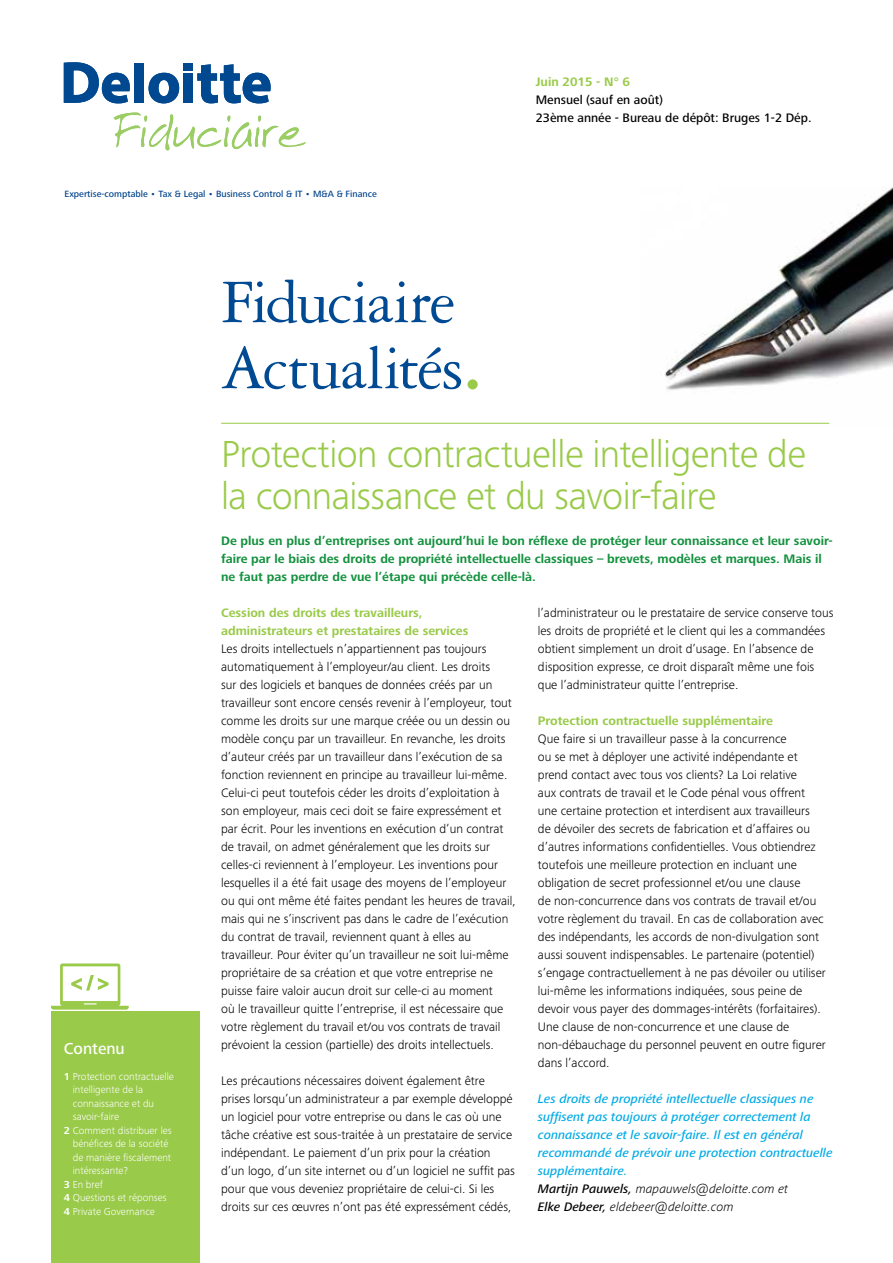
<style>
.page{position:relative;width:893px;height:1263px;background:#fff}
.page>*{position:absolute;margin:0;border:0;box-sizing:border-box;transform-origin:0 0}
.t1{font:66px/66px "Garamond 3 LT Std";letter-spacing:-.025em;color:#004a94}
.t2{font:300 39px/42px "Frutiger Next Pro";letter-spacing:-.02em;color:#99ca49}
.t3{font:500 16.5px "Frutiger Next Pro";color:#fff}
.t4{font:300 12.75px/18px "Frutiger Next Pro";color:#000}
.t5{font:italic 500 12.75px/18px "Frutiger Next Pro";color:#00aae7}
.t6{font:700 12.75px/18px "Frutiger Next Pro";color:#13913e}
.t7{font:700 12.75px/18px "Frutiger Next Pro";color:#99ca49}
.t8{font:500 12.75px/18px "Frutiger Next Pro";color:#000}
.t9{font:300 10.5px "Frutiger Next Pro";color:#fff}
.t10{font:500 9.45px "Frutiger Next Pro";color:#00438b}
.s1{font-size:103.5px;color:#99ca49}
.s2{font-weight:700}
.s3{color:#000}
.s4{font-weight:300;color:#000}
</style>
<div class="page">
<div style="left:51px;top:1011px;width:149px;height:252px;background:#99ca49"></div>
<svg style="left:51px;top:963px;width:78px;height:47px"></svg>
<img style="left:640px;top:187px;width:253px;height:237px">
<div style="left:134px;top:63px;width:10px;height:40px;background:#004990"></div>
<svg style="left:149px;top:73px;width:30px;height:30px"></svg>
<div style="left:183px;top:73px;width:10px;height:30px;background:#004990"></div>
<div style="left:183px;top:63px;width:10px;height:8px;background:#004990"></div>
<svg style="left:197px;top:64px;width:74px;height:39px"></svg>
<svg style="left:64px;top:62px;width:66px;height:41px"></svg>
<svg style="left:114px;top:113px;width:191px;height:37px"></svg>
<hr style="left:221px;top:423px;width:608px;height:1px;background:#99ca49">
<p class="t10" style="left:65px;top:189px;width:314px">Expertise-comptable • Tax &amp; Legal • Business Control &amp; IT • M&amp;A &amp; Finance</p>
<h1 class="t1" style="left:221px;top:269px;width:266px">Fiduciaire<br>Actualités<span class="s1">.</span></h1>
<p class="t7" style="left:536px;top:73px;width:96px">Juin 2015 - N° 6</p>
<p class="t8" style="left:536px;top:91px;width:277px">Mensuel (sauf en août)<br>23ème année - Bureau de dépôt: Bruges 1-2 Dép.</p>
<p class="t3" style="left:64px;top:1039px;width:63px">Contenu</p>
<p class="t9" style="left:64px;top:1070px;width:112px"><span class="s2">1</span> Protection contractuelle</p>
<p class="t9" style="left:73px;top:1084px;width:72px">intelligente de la</p>
<p class="t9" style="left:73px;top:1097px;width:83px">connaissance et du</p>
<p class="t9" style="left:73px;top:1111px;width:48px">savoir-faire</p>
<p class="t9" style="left:64px;top:1124px;width:110px"><span class="s2">2</span> Comment distribuer les</p>
<p class="t9" style="left:73px;top:1138px;width:97px">bénéfices de la société</p>
<p class="t9" style="left:73px;top:1151px;width:100px">de manière fiscalement</p>
<p class="t9" style="left:73px;top:1165px;width:57px">intéressante?</p>
<p class="t9" style="left:64px;top:1178px;width:41px"><span class="s2">3</span> En bref</p>
<p class="t9" style="left:64px;top:1192px;width:104px"><span class="s2">4</span> Questions et réponses</p>
<p class="t9" style="left:64px;top:1205px;width:93px"><span class="s2">4</span> Private Governance</p>
<h2 class="t2" style="left:221px;top:433px;width:586px">Protection contractuelle intelligente de la connaissance et du savoir-faire</h2>
<p class="t6" style="left:221px;top:532px;width:613px">De plus en plus d’entreprises ont aujourd’hui le bon réflexe de protéger leur connaissance et leur savoir&shy;faire par le biais des droits de propriété intellectuelle classiques – brevets, modèles et marques. Mais il ne faut pas perdre de vue l’étape qui précède celle-là.</p>
<p class="t7" style="left:221px;top:604px;width:249px">Cession des droits des travailleurs, administrateurs et prestataires de services</p>
<p class="t4" style="left:221px;top:640px;width:296px">Les droits intellectuels n’appartiennent pas toujours automatiquement à l’employeur/au client. Les droits<br>sur des logiciels et banques de données créés par un travailleur sont encore censés revenir à l’employeur, tout comme les droits sur une marque créée ou un dessin ou modèle conçu par un travailleur. En revanche, les droits d’auteur créés par un travailleur dans l’exécution de sa fonction reviennent en principe au travailleur lui-même.<br>Celui-ci peut toutefois céder les droits d’exploitation à son employeur, mais ceci doit se faire expressément et par écrit. Pour les inventions en exécution d’un contrat de travail, on admet généralement que les droits sur celles-ci reviennent à l’employeur. Les inventions pour lesquelles il a été fait usage des moyens de l’employeur ou qui ont même été faites pendant les heures de travail, mais qui ne s’inscrivent pas dans le cadre de l’exécution du contrat de travail, reviennent quant à elles au travailleur. Pour éviter qu’un travailleur ne soit lui-même propriétaire de sa création et que votre entreprise ne puisse faire valoir aucun droit sur celle-ci au moment<br>où le travailleur quitte l’entreprise, il est nécessaire que votre règlement du travail et/ou vos contrats de travail prévoient la cession (partielle) des droits intellectuels.</p>
<p class="t4" style="left:221px;top:1072px;width:295px">Les précautions nécessaires doivent également être prises lorsqu’un administrateur a par exemple développé un logiciel pour votre entreprise ou dans le cas où une tâche créative est sous-traitée à un prestataire de service indépendant. Le paiement d’un prix pour la création d’un logo, d’un site internet ou d’un logiciel ne suffit pas pour que vous deveniez propriétaire de celui-ci. Si les droits sur ces œuvres n’ont pas été expressément cédés,</p>
<p class="t4" style="left:538px;top:604px;width:297px">l’administrateur ou le prestataire de service conserve tous les droits de propriété et le client qui les a commandées obtient simplement un droit d’usage. En l’absence de disposition expresse, ce droit disparaît même une fois que l’administrateur quitte l’entreprise.</p>
<p class="t7" style="left:538px;top:712px;width:236px">Protection contractuelle supplémentaire</p>
<p class="t4" style="left:538px;top:730px;width:289px">Que faire si un travailleur passe à la concurrence<br>ou se met à déployer une activité indépendante et prend contact avec tous vos clients? La Loi relative<br>aux contrats de travail et le Code pénal vous offrent une certaine protection et interdisent aux travailleurs de dévoiler des secrets de fabrication et d’affaires ou d’autres informations confidentielles. Vous obtiendrez toutefois une meilleure protection en incluant une obligation de secret professionnel et/ou une clause<br>de non-concurrence dans vos contrats de travail et/ou votre règlement du travail. En cas de collaboration avec des indépendants, les accords de non-divulgation sont aussi souvent indispensables. Le partenaire (potentiel) s’engage contractuellement à ne pas dévoiler ou utiliser lui-même les informations indiquées, sous peine de devoir vous payer des dommages-intérêts (forfaitaires).<br>Une clause de non-concurrence et une clause de non-débauchage du personnel peuvent en outre figurer dans l’accord.</p>
<p class="t5" style="left:538px;top:1090px;width:296px">Les droits de propriété intellectuelle classiques ne suffisent pas toujours à protéger correctement la connaissance et le savoir-faire. Il est en général recommandé de prévoir une protection contractuelle supplémentaire.<br><span class="s3">Martijn Pauwels,</span> <span class="s4">mapauwels@deloitte.com et<br></span><span class="s3">Elke Debeer,</span> <span class="s4">eldebeer@deloitte.com</span></p>
</div>
